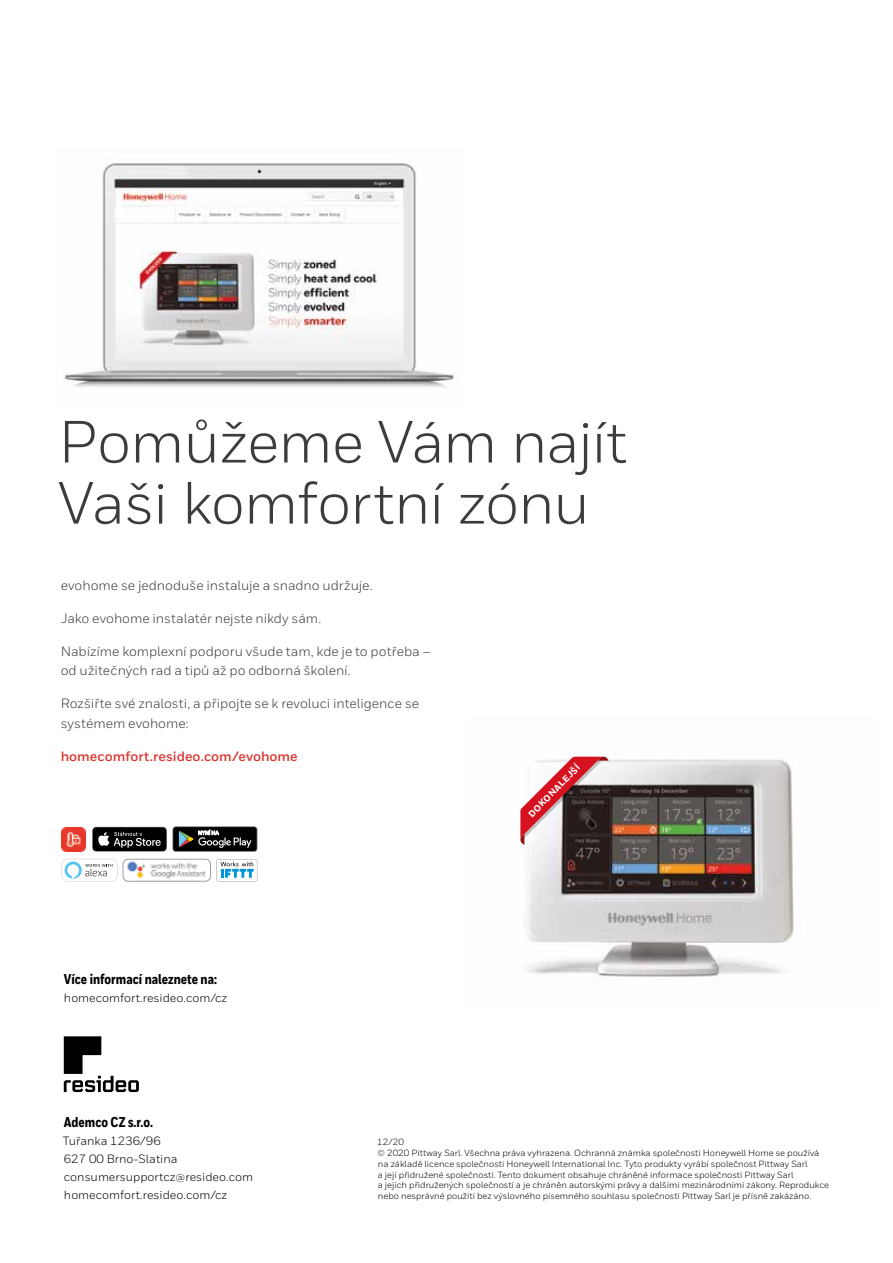
<style>
.page{position:relative;width:893px;height:1263px;background:#fff}
.page>*{position:absolute;margin:0;border:0;box-sizing:border-box;transform-origin:0 0}
.t1{font:59.4px/61.1px "Honeywell Sans";letter-spacing:-.02em;color:#3c3c3b}
.t2{font:800 14.25px "Honeywell Cond";color:#000}
.t3{font:13.5px/19.5px "Honeywell Sans";color:#3c3c3b}
.t4{font:700 13.5px "Honeywell Sans";color:#da352e}
.t5{font:12px/18px "Honeywell Sans";color:#000}
.t6{font:9px/10.8px "Honeywell Sans";color:#000}
.t7{font:800 9px "Honeywell Sans";color:#fff}
</style>
<div class="page">
<img style="left:64px;top:158px;width:391px;height:230px">
<img style="left:527px;top:759px;width:267px;height:222px">
<svg style="left:520px;top:756px;width:89px;height:89px"></svg>
<img style="left:61px;top:827px;width:25px;height:25px">
<img style="left:123px;top:859px;width:88px;height:22px">
<div style="left:123px;top:859px;width:88px;height:22px;border:1px solid #9d9d9c;border-radius:5px"></div>
<svg style="left:62px;top:859px;width:55px;height:22px"></svg>
<div style="left:216px;top:859px;width:41px;height:22px;background:#cacac9;border-radius:2px"></div>
<div style="left:217px;top:859px;width:40px;height:22px;background:#fff;border-radius:2px"></div>
<svg style="left:220px;top:862px;width:34px;height:16px"></svg>
<svg style="left:92px;top:827px;width:75px;height:25px;background:#303030"></svg>
<svg style="left:173px;top:826px;width:84px;height:26px;background:#333432"></svg>
<svg style="left:64px;top:1036px;width:75px;height:56px"></svg>
<h1 class="t1" style="left:58px;top:412px;width:570px">Pomůžeme Vám najít<br>Vaši komfortní zónu</h1>
<h3 class="t3" style="left:61px;top:575px;width:313px">evohome se jednoduše instaluje a snadno udržuje.</h3>
<h3 class="t3" style="left:61px;top:608px;width:262px">Jako evohome instalatér nejste nikdy sám.</h3>
<h3 class="t3" style="left:61px;top:641px;width:371px">Nabízíme komplexní podporu všude tam, kde je to potřeba – od užitečných rad a tipů až po odborná školení.</h3>
<h3 class="t3" style="left:61px;top:694px;width:360px">Rozšiřte své znalosti, a připojte se k revoluci inteligence se systémem evohome:</h3>
<h3 class="t4" style="left:61px;top:748px;width:239px">homecomfort.resideo.com/evohome</h3>
<h2 class="t2" style="left:64px;top:970px;width:155px">Více informací naleznete na:</h2>
<h3 class="t5" style="left:64px;top:989px;width:165px">homecomfort.resideo.com/cz</h3>
<p class="t7" style="left:526px;top:811px;width:71px;rotate:-45deg">DOKONALEJŠÍ</p>
<h2 class="t2" style="left:64px;top:1113px;width:91px">Ademco CZ s.r.o.</h2>
<h3 class="t5" style="left:63px;top:1132px;width:192px">Tuřanka 1236/96<br>627 00 Brno-Slatina consumersupportcz@resideo.com homecomfort.resideo.com/cz</h3>
<p class="t6" style="left:377px;top:1137px;width:453px">12/20<br>© 2020 Pittway Sarl. Všechna práva vyhrazena. Ochranná známka společnosti Honeywell Home se používá na základě licence společnosti Honeywell International Inc. Tyto produkty vyrábí společnost Pittway Sarl<br>a její přidružené společnosti. Tento dokument obsahuje chráněné informace společnosti Pittway Sarl<br>a jejích přidružených společností a je chráněn autorskými právy a dalšími mezinárodními zákony. Reprodukce nebo nesprávné použití bez výslovného písemného souhlasu společnosti Pittway Sarl je přísně zakázáno.</p>
</div>
